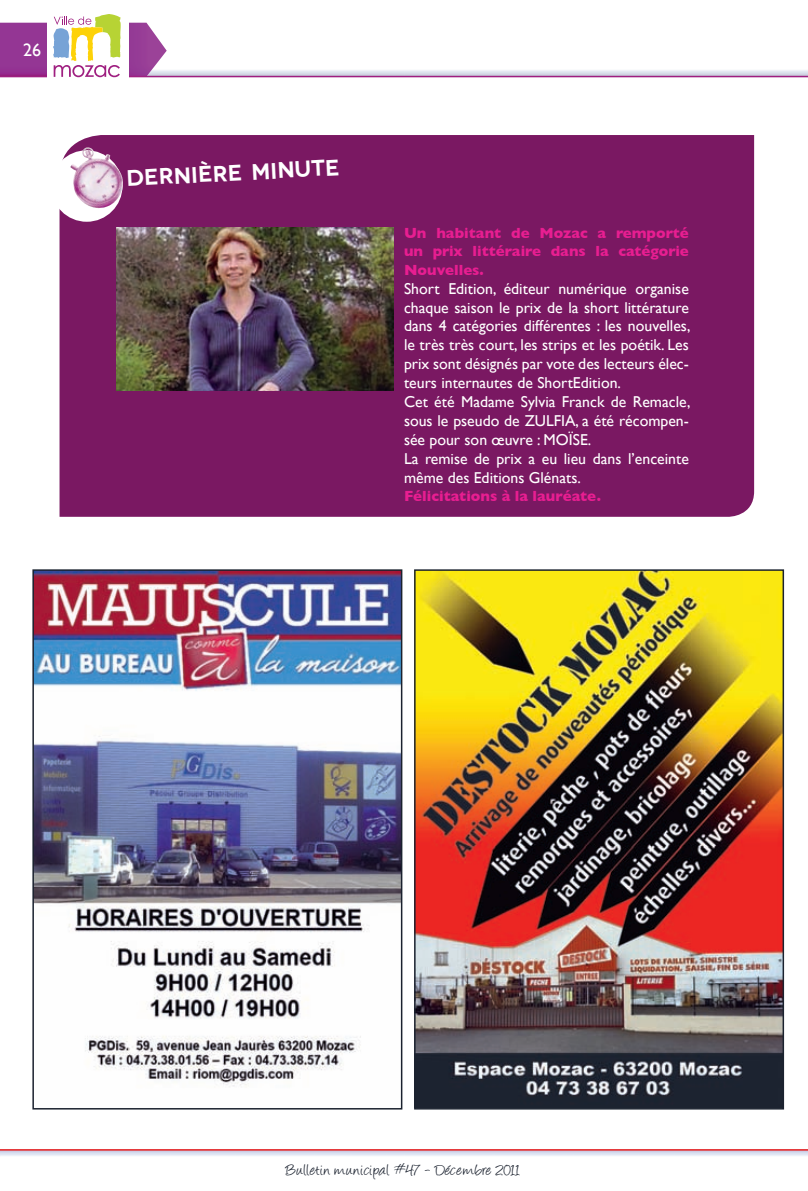
<style>
.page{position:relative;width:808px;height:1191px;background:#fff}
.page>*{position:absolute;margin:0;border:0;box-sizing:border-box;transform-origin:0 0}
.t1{font:600 22.5px "Novecentowide";color:#fff}
.t2{font:18px "Angelina";letter-spacing:.02em;color:#1b222f}
.t3{font:18px "Gill Sans";color:#fff}
.t4{font:15.75px/18.9px "Gill Sans";color:#fff}
.t5{font:700 15px/18.5px "Gill Sans";color:#e81e91;text-align:justify}
</style>
<div class="page">
<img style="left:0;top:1150px;width:808px;height:6px">
<hr style="left:0;top:1149px;width:808px;height:1px;background:#ed2523">
<img style="left:0;top:23px;width:167px;height:53px">
<hr style="left:0;top:76px;width:808px;height:1px;background:#9f1f80">
<div style="left:47px;top:10px;width:82px;height:73px;background:#fff"></div>
<svg style="left:53px;top:14px;width:68px;height:63px"></svg>
<img style="left:35px;top:572px;width:364px;height:515px">
<div style="left:32px;top:569px;width:370px;height:540px;border:2px solid #1b222f"></div>
<div style="left:60px;top:135px;width:694px;height:382px;background:#7a1862"></div>
<img style="left:117px;top:227px;width:276px;height:163px">
<div style="left:51px;top:150px;width:71px;height:72px;background:#fff;border-radius:50%"></div>
<img style="left:70px;top:147px;width:55px;height:65px">
<img style="left:417px;top:572px;width:364px;height:534px">
<div style="left:414px;top:569px;width:370px;height:540px;border:2px solid #1b222f"></div>
<p class="t3" style="left:23px;top:39px;width:19px">26</p>
<h1 class="t1" style="left:126px;top:165px;width:215px;rotate:-3deg">Dernière minute</h1>
<p class="t5" style="left:404px;top:223px;width:286px">Un habitant de Mozac a remporté un prix littéraire dans la catégorie Nouvelles.</p>
<p class="t4" style="left:404px;top:279px;width:288px">Short Edition, éditeur numérique organise chaque saison le prix de la short littérature dans 4 catégories différentes : les nouvelles, le très très court, les strips et les poétik. Les prix sont désignés par vote des lecteurs élec&shy;teurs internautes de ShortEdition.<br>Cet été Madame Sylvia Franck de Remacle, sous le pseudo de ZULFIA, a été récompen&shy;sée pour son œuvre : MOÏSE.<br>La remise de prix a eu lieu dans l’enceinte même des Editions Glénats.</p>
<p class="t5" style="left:404px;top:486px;width:198px">Félicitations à la lauréate.</p>
<p class="t2" style="left:286px;top:1162px;width:235px">Bulletin municipal #47 - Décembre 2011</p>
</div>
